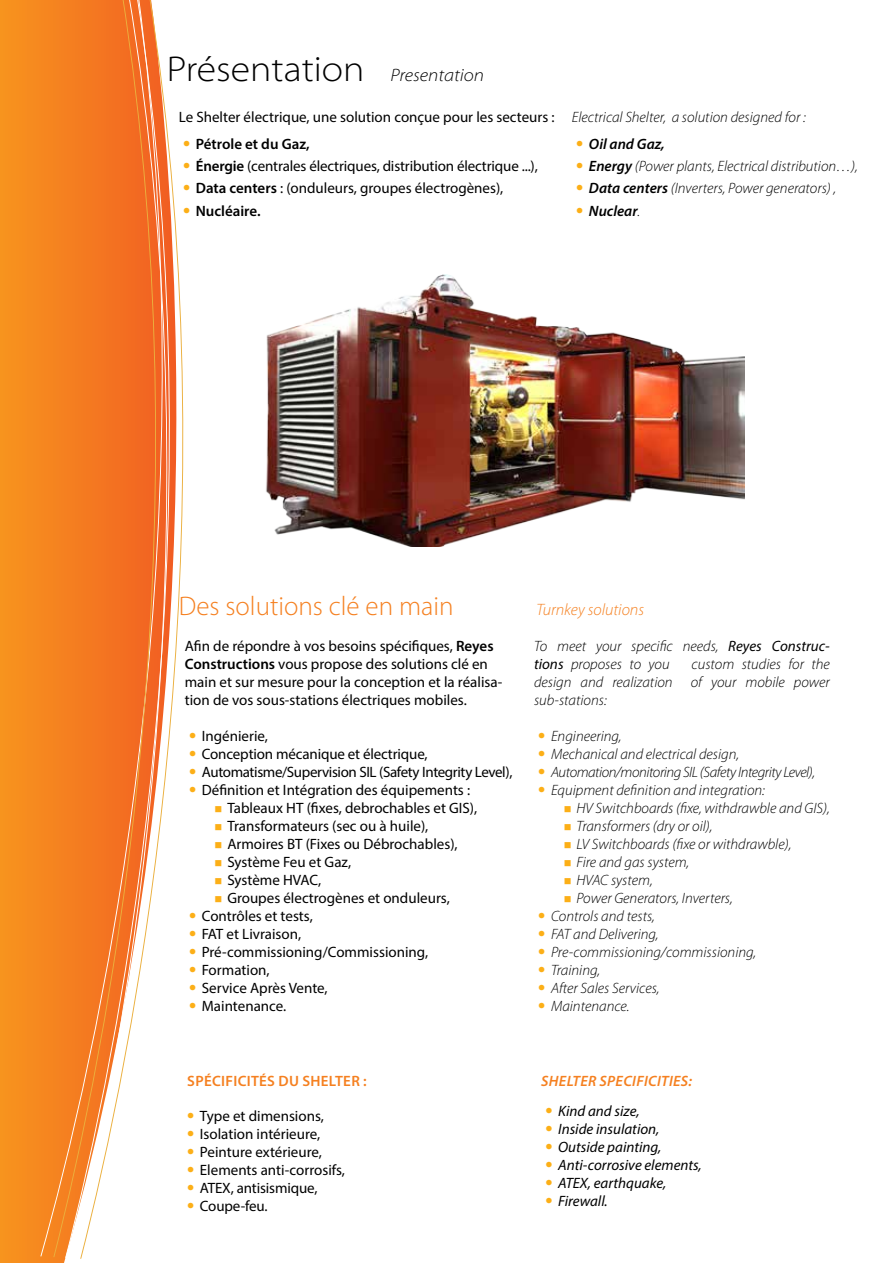
<style>
.page{position:relative;width:893px;height:1263px;background:#fff}
.page>*{position:absolute;margin:0;border:0;box-sizing:border-box;transform-origin:0 0}
.t1{font:300 semi-expanded 36px "Myriad Pro";color:#000}
.t2{font:300 27px "Myriad Pro";color:#f58020}
.t3{font:italic 300 16.5px "Myriad Pro";color:#f58020}
.t4{font:15px/18px "Myriad Pro";color:#000}
.t5{font:italic 300 15px/18px "Myriad Pro";color:#000}
.t6{font:italic 15px "Myriad Pro";color:#000}
.t7{font:15px "Myriad Pro";letter-spacing:-.025em;color:#000}
.t8{font:italic 300 15px "Myriad Pro";letter-spacing:-.03em;color:#000}
.t9{font:600 15px "Myriad Pro";color:#000}
.t10{font:600 15px "Myriad Pro";letter-spacing:.02em;color:#f58020}
.t11{font:italic 600 15px "Myriad Pro";letter-spacing:.02em;color:#f58020}
.t12{font:italic 600 15px "Myriad Pro";color:#000}
.s1{font-style:italic;font-size:18px}
.s2{font-weight:700;font-size:21px;color:#fcaf17}
.s3{font-weight:600}
.s4{font-weight:700;font-style:normal;font-size:21px;color:#fcaf17}
.s5{font-weight:300}
.s6{font-weight:400}
</style>
<div class="page">
<img style="left:266px;top:275px;width:478px;height:271px">
<div style="left:0;top:0;width:66px;height:1263px;background:#f78e1e"></div>
<div style="left:40px;top:0;width:13px;height:1257px;background:#f6861f"></div>
<svg style="left:53px;top:0;width:131px;height:1258px"></svg>
<h1 class="t1" style="left:167px;top:47px;width:319px">Présentation <span class="s1">Presentation</span></h1>
<p class="t4" style="left:179px;top:108px;width:377px">Le Shelter électrique, une solution conçue pour les secteurs :</p>
<p class="t9" style="left:183px;top:134px;width:128px"><span class="s2">•</span> Pétrole et du Gaz,</p>
<p class="t4" style="left:183px;top:157px;width:356px"><span class="s2">•</span> <span class="s3">Énergie</span> (centrales électriques, distribution électrique ...),</p>
<p class="t4" style="left:183px;top:179px;width:322px"><span class="s2">•</span> <span class="s3">Data centers</span> : (onduleurs, groupes électrogènes),</p>
<p class="t9" style="left:183px;top:201px;width:79px"><span class="s2">•</span> Nucléaire.</p>
<p class="t5" style="left:572px;top:108px;width:235px">Electrical Shelter, a solution designed for :</p>
<p class="t12" style="left:576px;top:134px;width:90px"><span class="s4">•</span> Oil and Gaz,</p>
<p class="t5" style="left:576px;top:157px;width:283px"><span class="s4">•</span> <span class="s3">Energy</span> (Power plants, Electrical distribution…),</p>
<p class="t5" style="left:576px;top:179px;width:262px"><span class="s4">•</span> <span class="s3">Data centers</span> (Inverters, Power generators) ,</p>
<p class="t12" style="left:576px;top:201px;width:66px"><span class="s4">•</span> Nuclear<span class="s5">.</span></p>
<h2 class="t2" style="left:179px;top:590px;width:276px">Des solutions clé en main</h2>
<p class="t3" style="left:536px;top:600px;width:109px">Turnkey solutions</p>
<p class="t4" style="left:185px;top:637px;width:319px">Afin de répondre à vos besoins spécifiques, <span class="s3">Reyes Constructions</span> vous propose des solutions clé en main et sur mesure pour la conception et la réalisa&shy;tion de vos sous-stations électriques mobiles.</p>
<p class="t4" style="left:189px;top:727px;width:80px"><span class="s2">•</span> Ingénierie,</p>
<p class="t4" style="left:189px;top:745px;width:240px"><span class="s2">•</span> Conception mécanique et électrique,</p>
<p class="t7" style="left:189px;top:763px;width:325px"><span class="s2">•</span> Automatisme/Supervision SIL (Safety Integrity Level),</p>
<p class="t4" style="left:227px;top:781px;width:251px;text-indent:-38px"><span class="s2">•</span> Définition et Intégration des équipements :<br>Tableaux HT (fixes, debrochables et GIS),<br>Transformateurs (sec ou à huile),<br>Armoires BT (Fixes ou Débrochables),<br>Système Feu et Gaz,<br>Système HVAC,<br>Groupes électrogènes et onduleurs,</p>
<p class="t4" style="left:189px;top:907px;width:125px"><span class="s2">•</span> Contrôles et tests,</p>
<p class="t4" style="left:189px;top:925px;width:114px"><span class="s2">•</span> FAT et Livraison,</p>
<p class="t4" style="left:189px;top:943px;width:241px"><span class="s2">•</span> Pré-commissioning/Commissioning,</p>
<p class="t4" style="left:189px;top:961px;width:82px"><span class="s2">•</span> Formation,</p>
<p class="t4" style="left:189px;top:979px;width:140px"><span class="s2">•</span> Service Après Vente,</p>
<p class="t4" style="left:189px;top:997px;width:99px"><span class="s2">•</span> Maintenance.</p>
<p class="t5" style="left:534px;top:637px;width:297px">To meet your specific needs, <span class="s6">Reyes Construc&shy;tions</span> proposes to you</p>
<p class="t5" style="left:534px;top:655px;width:297px;text-align:justify;text-indent:158px">custom studies for the design and realization of your mobile power sub-stations:</p>
<p class="t5" style="left:538px;top:727px;width:85px"><span class="s4">•</span> Engineering,</p>
<p class="t5" style="left:538px;top:745px;width:202px"><span class="s4">•</span> Mechanical and electrical design,</p>
<p class="t8" style="left:538px;top:763px;width:278px"><span class="s4">•</span> Automation/monitoring SIL (Safety Integrity Level),</p>
<p class="t5" style="left:576px;top:781px;width:255px;text-indent:-38px"><span class="s4">•</span> Equipment definition and integration:<br>HV Switchboards (fixe, withdrawble and GIS),<br>Transformers (dry or oil),<br>LV Switchboards (fixe or withdrawble),<br>Fire and gas system,<br>HVAC system,<br>Power Generators, Inverters,</p>
<p class="t5" style="left:538px;top:907px;width:118px"><span class="s4">•</span> Controls and tests,</p>
<p class="t5" style="left:538px;top:925px;width:122px"><span class="s4">•</span> FAT and Delivering,</p>
<p class="t5" style="left:538px;top:943px;width:219px"><span class="s4">•</span> Pre-commissioning/commissioning,</p>
<p class="t5" style="left:538px;top:961px;width:63px"><span class="s4">•</span> Training,</p>
<p class="t5" style="left:538px;top:979px;width:123px"><span class="s4">•</span> After Sales Services,</p>
<p class="t5" style="left:538px;top:997px;width:93px"><span class="s4">•</span> Maintenance.</p>
<p class="t10" style="left:187px;top:1071px;width:181px">Spécificités du Shelter :</p>
<p class="t4" style="left:187px;top:1106px;width:138px"><span class="s2">•</span> Type et dimensions,</p>
<p class="t4" style="left:187px;top:1124px;width:135px"><span class="s2">•</span> Isolation intérieure,</p>
<p class="t4" style="left:187px;top:1142px;width:136px"><span class="s2">•</span> Peinture extérieure,</p>
<p class="t4" style="left:187px;top:1160px;width:159px"><span class="s2">•</span> Elements anti-corrosifs,</p>
<p class="t4" style="left:187px;top:1178px;width:132px"><span class="s2">•</span> ATEX, antisismique,</p>
<p class="t4" style="left:187px;top:1196px;width:82px"><span class="s2">•</span> Coupe-feu.</p>
<p class="t11" style="left:541px;top:1071px;width:152px">Shelter specificities:</p>
<p class="t6" style="left:545px;top:1102px;width:96px"><span class="s4">•</span> Kind and size,</p>
<p class="t6" style="left:545px;top:1120px;width:116px"><span class="s4">•</span> Inside insulation,</p>
<p class="t6" style="left:545px;top:1138px;width:117px"><span class="s4">•</span> Outside painting,</p>
<p class="t6" style="left:545px;top:1156px;width:158px"><span class="s4">•</span> Anti-corrosive elements,</p>
<p class="t6" style="left:545px;top:1174px;width:122px"><span class="s4">•</span> ATEX, earthquake,</p>
<p class="t6" style="left:545px;top:1192px;width:64px"><span class="s4">•</span> Firewall.</p>
</div>
